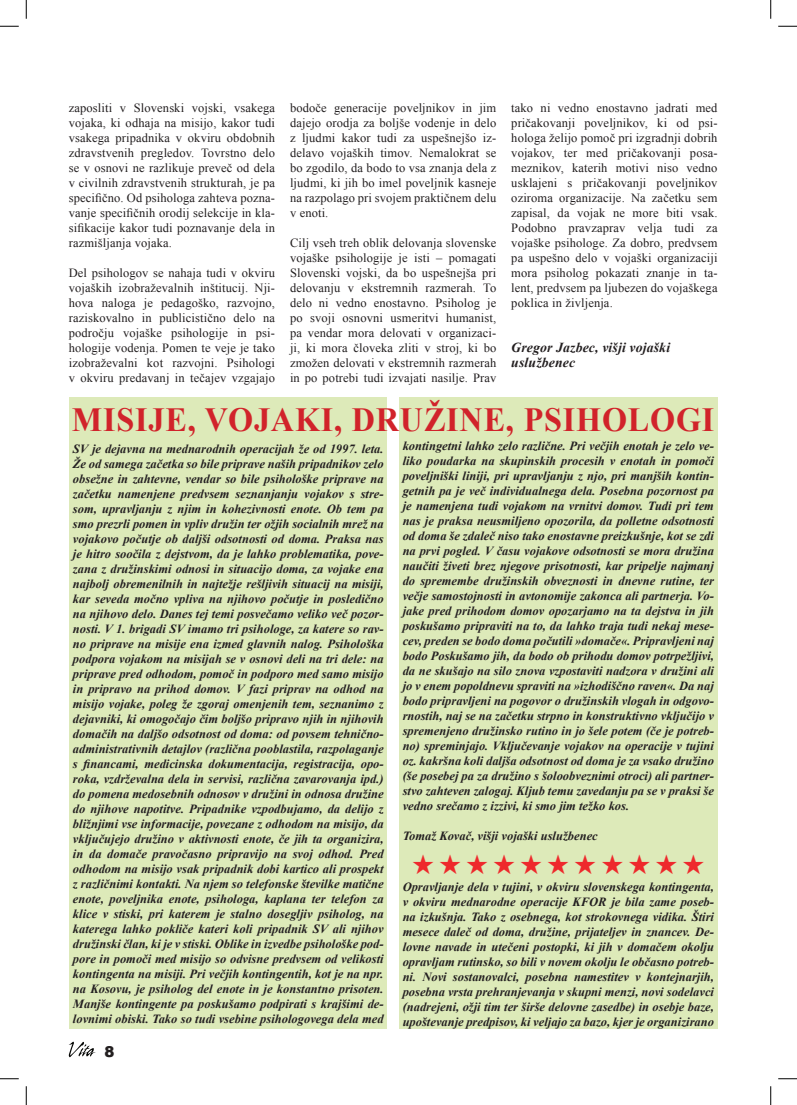
<style>
.page{position:relative;width:797px;height:1105px;background:#fff}
.page>*{position:absolute;margin:0;border:0;box-sizing:border-box;transform-origin:0 0}
.t1{font:700 33.75px "Times New Roman";letter-spacing:.025em;color:#d1232a;scale:.95 1}
.t2{font:900 15px "Arial";color:#231f20}
.t3{font:italic 700 13.75px/15px "Times New Roman";letter-spacing:.01em;color:#231f20}
.t4{font:italic 700 12.5px/15px "Times New Roman";color:#231f20;text-align:justify}
.t5{font:12.5px/15px "Times New Roman";letter-spacing:.01em;color:#231f20;text-align:justify}
</style>
<div class="page">
<svg style="left:69px;top:1041px;width:27px;height:17px"></svg>
<div style="left:69px;top:397px;width:318px;height:631px;background:#ddeab9"></div>
<div style="left:399px;top:397px;width:318px;height:631px;background:#ddeab9"></div>
<svg style="left:0;top:25px;width:19px;height:2px"></svg>
<svg style="left:778px;top:25px;width:19px;height:2px"></svg>
<svg style="left:0;top:1078px;width:19px;height:1px"></svg>
<svg style="left:778px;top:1078px;width:19px;height:1px"></svg>
<svg style="left:25px;top:0;width:2px;height:19px"></svg>
<svg style="left:25px;top:1086px;width:2px;height:19px"></svg>
<svg style="left:770px;top:0;width:1px;height:19px"></svg>
<svg style="left:770px;top:1086px;width:1px;height:19px"></svg>
<p class="t5" style="left:290px;top:100px;width:208px">bodoče generacije poveljnikov in jim dajejo orodja za boljše vodenje in delo z ljudmi kakor tudi za uspešnejšo iz&shy;delavo vojaških timov. Nemalokrat se bo zgodilo, da bodo to vsa znanja dela z ljudmi, ki jih bo imel poveljnik kasneje na razpolago pri svojem praktičnem delu v enoti.</p>
<p class="t5" style="left:290px;top:235px;width:208px">Cilj vseh treh oblik delovanja slovenske vojaške psihologije je isti – pomagati Slovenski vojski, da bo uspešnejša pri delovanju v ekstremnih razmerah. To delo ni vedno enostavno. Psiholog je po svoji osnovni usmeritvi humanist, pa vendar mora delovati v organizaci&shy;ji, ki mora človeka zliti v stroj, ki bo zmožen delovati v ekstremnih razmerah in po potrebi tudi izvajati nasilje. Prav</p>
<p class="t5" style="left:69px;top:100px;width:208px">zaposliti v Slovenski vojski, vsakega vojaka, ki odhaja na misijo, kakor tudi vsakega pripadnika v okviru obdobnih zdravstvenih pregledov. Tovrstno delo se v osnovi ne razlikuje preveč od dela v civilnih zdravstvenih strukturah, je pa specifično. Od psihologa zahteva pozna&shy;vanje specifičnih orodij selekcije in kla&shy;sifikacije kakor tudi poznavanje dela in razmišljanja vojaka.</p>
<p class="t5" style="left:69px;top:265px;width:208px">Del psihologov se nahaja tudi v okviru vojaških izobraževalnih inštitucij. Nji&shy;hova naloga je pedagoško, razvojno, raziskovalno in publicistično delo na področju vojaške psihologije in psi&shy;hologije vodenja. Pomen te veje je tako izobraževalni kot razvojni. Psihologi v okviru predavanj in tečajev vzgajajo</p>
<p class="t5" style="left:511px;top:100px;width:208px">tako ni vedno enostavno jadrati med pričakovanji poveljnikov, ki od psi&shy;hologa želijo pomoč pri izgradnji dobrih vojakov, ter med pričakovanji posa&shy;meznikov, katerih motivi niso vedno usklajeni s pričakovanji poveljnikov oziroma organizacije. Na začetku sem zapisal, da vojak ne more biti vsak.<br>Podobno pravzaprav velja tudi za vojaške psihologe. Za dobro, predvsem pa uspešno delo v vojaški organizaciji mora psiholog pokazati znanje in ta&shy;lent, predvsem pa ljubezen do vojaškega poklica in življenja.</p>
<p class="t3" style="left:511px;top:340px;width:160px">Gregor Jazbec, višji vojaški uslužbenec</p>
<h1 class="t1" style="left:72px;top:396px;width:677px">MISIJE, VOJAKI, DRUŽINE, PSIHOLOGI</h1>
<p class="t4" style="left:73px;top:441px;width:312px">SV je dejavna na mednarodnih operacijah že od 1997. leta.<br>Že od samega začetka so bile priprave naših pripadnikov zelo obsežne in zahtevne, vendar so bile psihološke priprave na začetku namenjene predvsem seznanjanju vojakov s stre&shy;som, upravljanju z njim in kohezivnosti enote. Ob tem pa smo prezrli pomen in vpliv družin ter ožjih socialnih mrež na vojakovo počutje ob daljši odsotnosti od doma. Praksa nas je hitro soočila z dejstvom, da je lahko problematika, pove&shy;zana z družinskimi odnosi in situacijo doma, za vojake ena najbolj obremenilnih in najtežje rešljivih situacij na misiji, kar seveda močno vpliva na njihovo počutje in posledično na njihovo delo. Danes tej temi posvečamo veliko več pozor&shy;nosti. V 1. brigadi SV imamo tri psihologe, za katere so rav&shy;no priprave na misije ena izmed glavnih nalog. Psihološka podpora vojakom na misijah se v osnovi deli na tri dele: na priprave pred odhodom, pomoč in podporo med samo misijo in pripravo na prihod domov. V fazi priprav na odhod na misijo vojake, poleg že zgoraj omenjenih tem, seznanimo z dejavniki, ki omogočajo čim boljšo pripravo njih in njihovih domačih na daljšo odsotnost od doma: od povsem tehnično&shy;administrativnih detajlov (različna pooblastila, razpolaganje s financami, medicinska dokumentacija, registracija, opo&shy;roka, vzdrževalna dela in servisi, različna zavarovanja ipd.) do pomena medosebnih odnosov v družini in odnosa družine do njihove napotitve. Pripadnike vzpodbujamo, da delijo z bližnjimi vse informacije, povezane z odhodom na misijo, da vključujejo družino v aktivnosti enote, če jih ta organizira, in da domače pravočasno pripravijo na svoj odhod. Pred odhodom na misijo vsak pripadnik dobi kartico ali prospekt z različnimi kontakti. Na njem so telefonske številke matične enote, poveljnika enote, psihologa, kaplana ter telefon za klice v stiski, pri katerem je stalno dosegljiv psiholog, na katerega lahko pokliče kateri koli pripadnik SV ali njihov družinski član, ki je v stiski. Oblike in izvedbe psihološke pod&shy;pore in pomoči med misijo so odvisne predvsem od velikosti kontingenta na misiji. Pri večjih kontingentih, kot je na npr. na Kosovu, je psiholog del enote in je konstantno prisoten.<br>Manjše kontingente pa poskušamo podpirati s krajšimi de&shy;lovnimi obiski. Tako so tudi vsebine psihologovega dela med</p>
<p class="t4" style="left:402px;top:438px;width:313px">kontingetni lahko zelo različne. Pri večjih enotah je zelo ve&shy;liko poudarka na skupinskih procesih v enotah in pomoči poveljniški liniji, pri upravljanju z njo, pri manjših kontin&shy;getnih pa je več individualnega dela. Posebna pozornost pa je namenjena tudi vojakom na vrnitvi domov. Tudi pri tem nas je praksa neusmiljeno opozorila, da polletne odsotnosti od doma še zdaleč niso tako enostavne preizkušnje, kot se zdi na prvi pogled. V času vojakove odsotnosti se mora družina naučiti živeti brez njegove prisotnosti, kar pripelje najmanj do spremembe družinskih obveznosti in dnevne rutine, ter večje samostojnosti in avtonomije zakonca ali partnerja. Vo&shy;jake pred prihodom domov opozarjamo na ta dejstva in jih poskušamo pripraviti na to, da lahko traja tudi nekaj mese&shy;cev, preden se bodo doma počutili »domače«. Pripravljeni naj bodo Poskušamo jih, da bodo ob prihodu domov potrpežljivi, da ne skušajo na silo znova vzpostaviti nadzora v družini ali jo v enem popoldnevu spraviti na »izhodiščno raven«. Da naj bodo pripravljeni na pogovor o družinskih vlogah in odgovo&shy;rnostih, naj se na začetku strpno in konstruktivno vključijo v spremenjeno družinsko rutino in jo šele potem (če je potreb&shy;no) spreminjajo. Vključevanje vojakov na operacije v tujini oz. kakršna koli daljša odsotnost od doma je za vsako družino (še posebej pa za družino s šoloobveznimi otroci) ali partner&shy;stvo zahteven zalogaj. Kljub temu zavedanju pa se v praksi še vedno srečamo z izzivi, ki smo jim težko kos.</p>
<p class="t4" style="left:402px;top:828px;width:197px">Tomaž Kovač, višji vojaški uslužbenec</p>
<p class="t4" style="left:402px;top:879px;width:313px">Opravljanje dela v tujini, v okviru slovenskega kontingenta, v okviru mednarodne operacije KFOR je bila zame poseb&shy;na izkušnja. Tako z osebnega, kot strokovnega vidika. Štiri mesece daleč od doma, družine, prijateljev in znancev. De&shy;lovne navade in utečeni postopki, ki jih v domačem okolju opravljam rutinsko, so bili v novem okolju le občasno potreb&shy;ni. Novi sostanovalci, posebna namestitev v kontejnarjih, posebna vrsta prehranjevanja v skupni menzi, novi sodelavci (nadrejeni, ožji tim ter širše delovne zasedbe) in osebje baze, upoštevanje predpisov, ki veljajo za bazo, kjer je organizirano</p>
<p class="t2" style="left:105px;top:1040px;width:12px">8</p>
</div>
